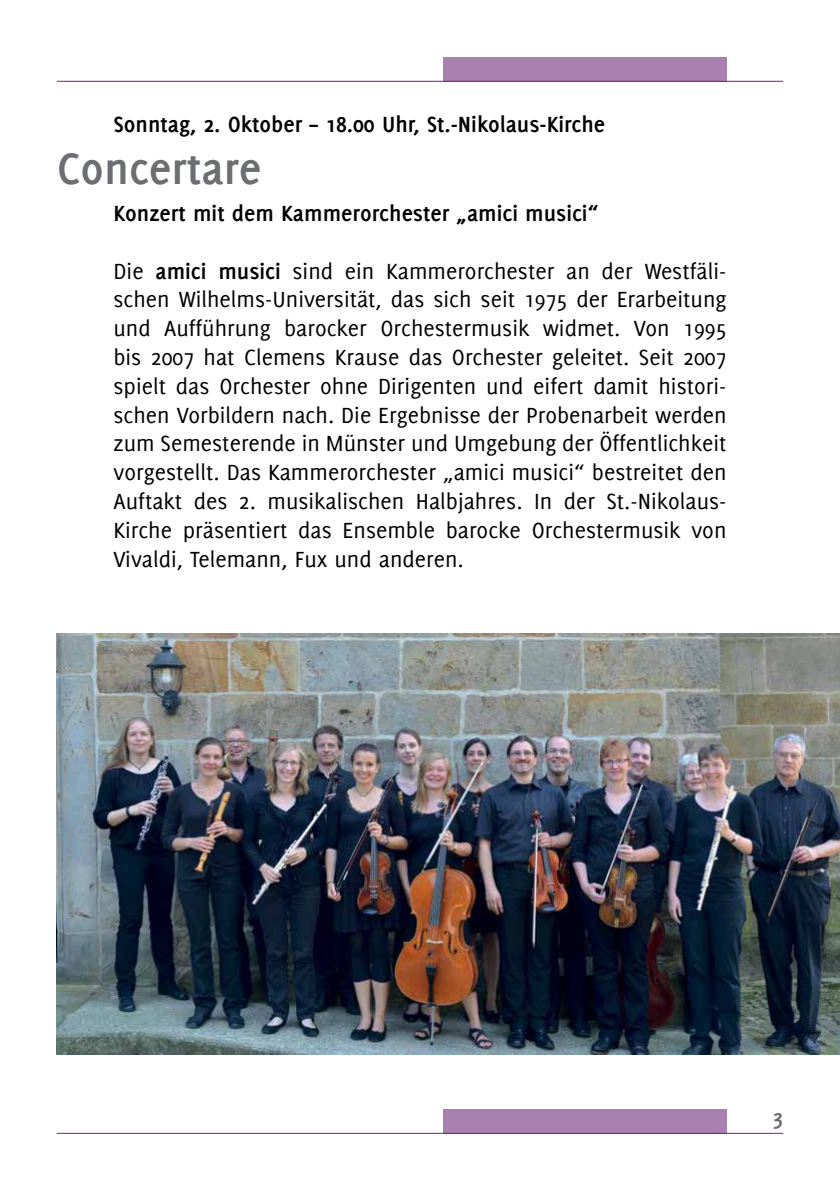
<style>
.page{position:relative;width:840px;height:1191px;background:#fff}
.page>*{position:absolute;margin:0;border:0;box-sizing:border-box;transform-origin:0 0}
.t1{font:700 48px "Delicious";color:#6d6e71}
.t2{font:24px/28.8px "Delicious";color:#000;text-align:justify}
.t3{font:700 24px "Delicious";color:#000}
.t4{font:700 24px "Delicious";color:#6d6e71}
.s1{font-weight:700}
</style>
<div class="page">
<div style="left:442px;top:57px;width:284px;height:24px;background:#a981b1"></div>
<hr style="left:57px;top:81px;width:725px;height:1px;background:#781d7d">
<div style="left:442px;top:1108px;width:284px;height:25px;background:#a981b1"></div>
<hr style="left:57px;top:1133px;width:725px;height:1px;background:#781d7d">
<img style="left:57px;top:634px;width:782px;height:420px">
<p class="t3" style="left:113px;top:110px;width:493px">Sonntag, 2. Oktober – 18.00 Uhr, St.-Nikolaus-Kirche</p>
<h1 class="t1" style="left:57px;top:141px;width:206px">Concertare</h1>
<p class="t3" style="left:113px;top:199px;width:486px">Konzert mit dem Kammerorchester „amici musici“</p>
<p class="t2" style="left:113px;top:256px;width:614px">Die <span class="s1">amici musici</span> sind ein Kammerorchester an der Westfäli&shy;schen Wilhelms-Universität, das sich seit 1975 der Erarbeitung und Aufführung barocker Orchestermusik widmet. Von 1995 bis 2007 hat Clemens Krause das Orchester geleitet. Seit 2007 spielt das Orchester ohne Dirigenten und eifert damit histori&shy;schen Vorbildern nach. Die Ergebnisse der Probenarbeit werden zum Semesterende in Münster und Umgebung der Öffentlichkeit vorgestellt. Das Kammerorchester „amici musici“ bestreitet den Auftakt des 2. musikalischen Halbjahres. In der St.-Nikolaus-Kirche präsentiert das Ensemble barocke Orchestermusik von Vivaldi, Telemann, Fux und anderen.</p>
<p class="t4" style="left:772px;top:1103px;width:12px">3</p>
</div>
